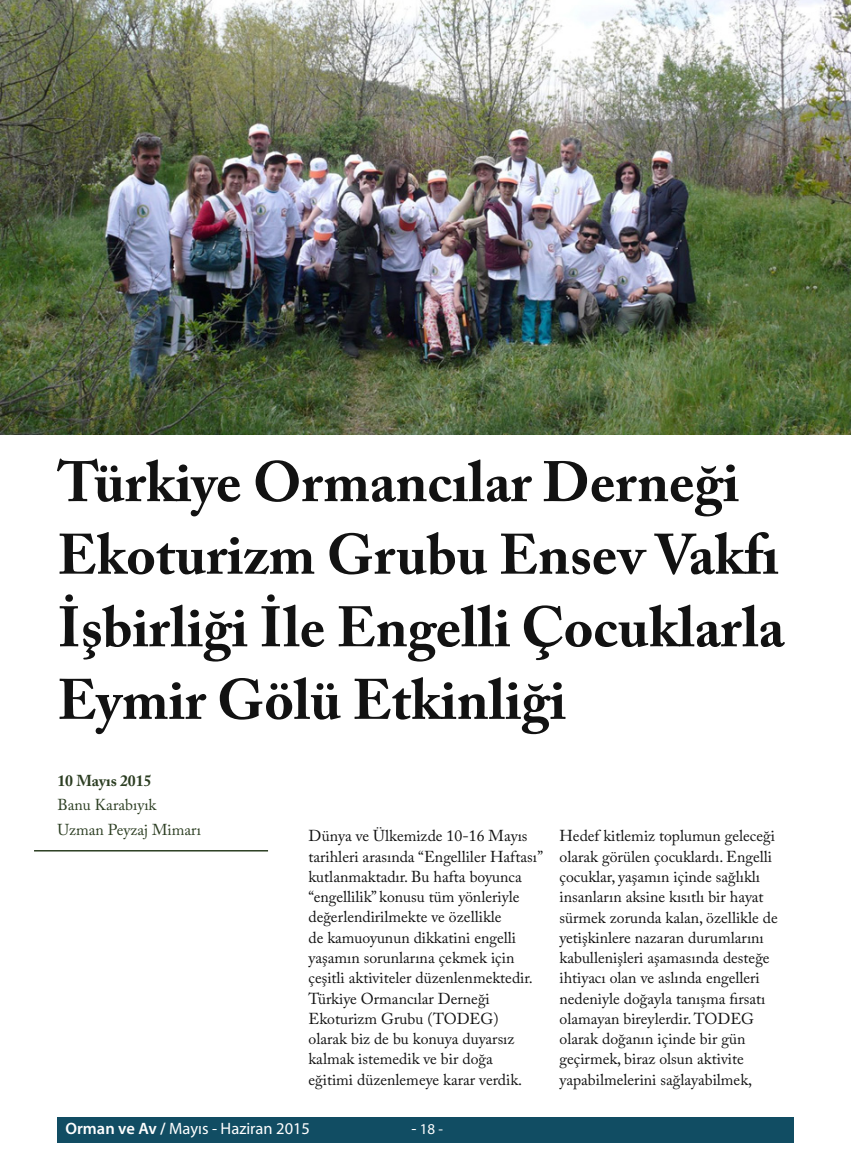
<style>
.page{position:relative;width:851px;height:1166px;background:#fff}
.page>*{position:absolute;margin:0;border:0;box-sizing:border-box;transform-origin:0 0}
.t1{font:700 56.4px/72.4px "Adobe Caslon Pro";color:#121212}
.t2{font:16.5px "Myriad Pro";color:#fff}
.t3{font:15.75px/20.2px "Adobe Caslon Pro";color:#121212}
.t4{font:15.75px/24.5px "Adobe Caslon Pro";color:#2c3e22}
.t5{font:700 15.75px "Adobe Caslon Pro";color:#2c3e22}
.t6{font:15px "Myriad Pro";color:#fff}
.s1{font-weight:600}
.s2{font-size:16.5px}
</style>
<div class="page">
<img style="left:0;top:0;width:850px;height:434px">
<div style="left:57px;top:1116px;width:736px;height:26px;background:#114d63"></div>
<hr style="left:34px;top:849px;width:234px;height:2px;background:#2c3e22">
<h1 class="t1" style="left:57px;top:445px;width:728px">Türkiye Ormancılar Derneği<br>Ekoturizm Grubu Ensev Vakfı<br>İşbirliği İle Engelli Çocuklarla<br>Eymir Gölü Etkinliği</h1>
<p class="t5" style="left:57px;top:770px;width:96px">10 Mayıs 2015</p>
<p class="t4" style="left:57px;top:792px;width:145px">Banu Karabıyık<br>Uzman Peyzaj Mimarı</p>
<p class="t3" style="left:308px;top:825px;width:236px">Dünya ve Ülkemizde 10-16 Mayıs tarihleri arasında “Engelliler Haftası” kutlanmaktadır. Bu hafta boyunca “engellilik” konusu tüm yönleriyle değerlendirilmekte ve özellikle<br>de kamuoyunun dikkatini engelli yaşamın sorunlarına çekmek için çeşitli aktiviteler düzenlenmektedir.<br>Türkiye Ormancılar Derneği Ekoturizm Grubu (TODEG)<br>olarak biz de bu konuya duyarsız kalmak istemedik ve bir doğa<br>eğitimi düzenlemeye karar verdik.</p>
<p class="t3" style="left:559px;top:825px;width:220px">Hedef kitlemiz toplumun geleceği olarak görülen çocuklardı. Engelli çocuklar, yaşamın içinde sağlıklı insanların aksine kısıtlı bir hayat sürmek zorunda kalan, özellikle de yetişkinlere nazaran durumlarını kabullenişleri aşamasında desteğe ihtiyacı olan ve aslında engelleri nedeniyle doğayla tanışma fırsatı olamayan bireylerdir. TODEG olarak doğanın içinde bir gün geçirmek, biraz olsun aktivite yapabilmelerini sağlayabilmek,</p>
<p class="t2" style="left:65px;top:1118px;width:246px"><span class="s1">Orman ve Av /</span> Mayıs - Haziran 2015</p>
<p class="t6" style="left:411px;top:1119px;width:33px"><span class="s2">-</span> 18 -</p>
</div>
